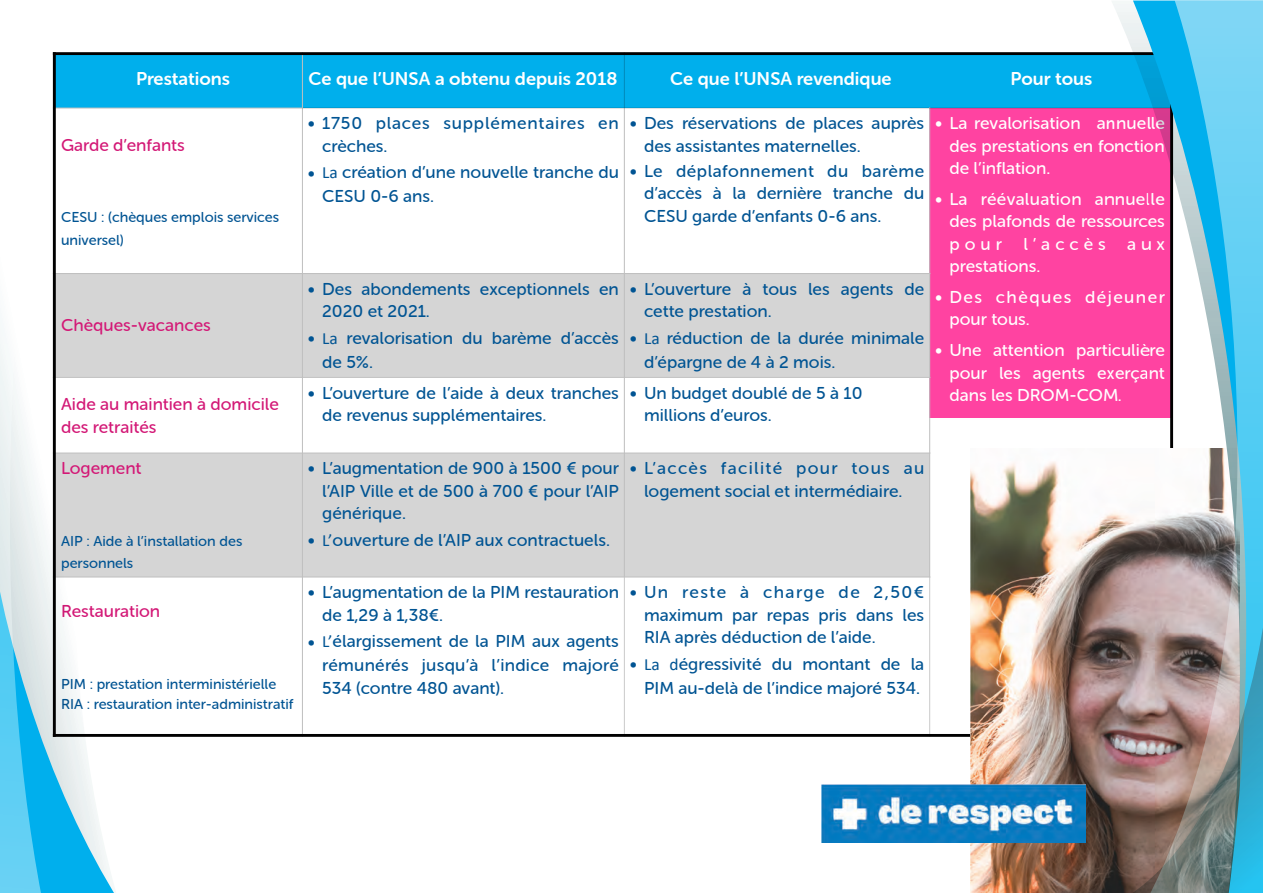
<style>
.page{position:relative;width:1263px;height:893px;background:#fff}
.page>*{position:absolute;margin:0;border:0;box-sizing:border-box;transform-origin:0 0}
.t1{font:18.15px "Museo Sans Rounded 700";color:#fff}
.t2{font:17.1px/22.4px "Museo Sans Rounded 500";color:#005493}
.t3{font:17.1px/22.4px "Museo Sans Rounded 500";color:#fff;text-align:justify}
.t4{font:17.1px/22.4px "Museo Sans Rounded 500";color:#d31876}
.t5{font:17.1px/22.4px "Museo Sans Rounded 500";letter-spacing:.045em;color:#005493}
.t6{font:17.1px/22.4px "Museo Sans Rounded 500";letter-spacing:.08em;color:#fff}
.t7{font:14.25px/22.4px "Museo Sans Rounded 500";color:#005493}
.s1{font-family:"Calibri"}
</style>
<div class="page">
<div style="left:930px;top:108px;width:243px;height:310px;background:#ff43a1"></div>
<div style="left:54px;top:54px;width:248px;height:54px;background:#00afec"></div>
<div style="left:302px;top:54px;width:322px;height:54px;background:#00afec"></div>
<div style="left:624px;top:54px;width:547px;height:54px;background:#00afec"></div>
<div style="left:54px;top:274px;width:248px;height:103px;background:#d5d5d5"></div>
<div style="left:302px;top:274px;width:322px;height:103px;background:#d5d5d5"></div>
<div style="left:624px;top:274px;width:306px;height:103px;background:#d5d5d5"></div>
<div style="left:54px;top:453px;width:248px;height:124px;background:#d5d5d5"></div>
<div style="left:302px;top:453px;width:322px;height:124px;background:#d5d5d5"></div>
<div style="left:624px;top:453px;width:306px;height:124px;background:#d5d5d5"></div>
<hr style="left:302px;top:52px;width:1px;height:685px;background:#bfbfbf">
<hr style="left:624px;top:52px;width:1px;height:56px;background:#008ec0">
<hr style="left:624px;top:108px;width:1px;height:469px;background:#bfbfbf">
<hr style="left:624px;top:577px;width:1px;height:160px;background:#d0d0d0">
<hr style="left:929px;top:107px;width:1px;height:470px;background:#bfbfbf">
<hr style="left:929px;top:577px;width:1px;height:160px;background:#d4d4d4">
<hr style="left:53px;top:108px;width:249px;height:1px;background:#bfbfbf">
<hr style="left:302px;top:108px;width:871px;height:1px;background:#000;opacity:.21">
<hr style="left:53px;top:273px;width:877px;height:1px;background:#bfbfbf">
<hr style="left:53px;top:377px;width:877px;height:1px;background:#bfbfbf">
<hr style="left:53px;top:453px;width:877px;height:1px;background:#bfbfbf">
<hr style="left:53px;top:577px;width:877px;height:1px;background:#bfbfbf">
<hr style="left:53px;top:52px;width:1120px;height:3px;background:#000">
<hr style="left:53px;top:734px;width:1120px;height:3px;background:#000">
<img style="left:971px;top:461px;width:140px;height:432px">
<svg style="left:52px;top:63px;width:191px;height:830px"></svg>
<svg style="left:0;top:81px;width:82px;height:812px"></svg>
<svg style="left:1111px;top:1px;width:22px;height:892px"></svg>
<svg style="left:1133px;top:1px;width:15px;height:575px"></svg>
<svg style="left:1124px;top:576px;width:24px;height:317px;background:#9c817e"></svg>
<img style="left:1148px;top:1px;width:115px;height:892px">
<img style="left:822px;top:785px;width:263px;height:58px">
<p class="t1" style="left:136px;top:69px;width:96px">Prestations</p>
<p class="t1" style="left:309px;top:69px;width:311px">Ce que l’UNSA a obtenu depuis 2018</p>
<p class="t1" style="left:670px;top:69px;width:223px">Ce que l’UNSA revendique</p>
<p class="t1" style="left:1010px;top:69px;width:83px">Pour tous</p>
<p class="t4" style="left:61px;top:134px;width:125px">Garde d’enfants</p>
<p class="t7" style="left:61px;top:206px;width:220px">CESU : (chèques emplois services universel)</p>
<p class="t4" style="left:61px;top:314px;width:151px">Chèques-vacances</p>
<p class="t5" style="left:322px;top:112px;width:298px;text-indent:-14px">• 1750 places supplémentaires en crèches.</p>
<p class="t2" style="left:322px;top:161px;width:298px;line-height:24px;text-indent:-14px">• <span class="s1">"#!</span>création d’une nouvelle tranche du<br>CESU 0-6 ans.</p>
<p class="t2" style="left:644px;top:112px;width:282px;text-indent:-14px">• Des réservations de places auprès des assistantes maternelles.</p>
<p class="t2" style="left:644px;top:160px;width:282px;text-align:justify;text-indent:-14px">• Le déplafonnement du barème d’accès à la dernière tranche du CESU garde d’enfants 0-6 ans.</p>
<p class="t2" style="left:322px;top:278px;width:298px;text-indent:-14px">• Des abondements exceptionnels en<br>2020 et 2021.</p>
<p class="t2" style="left:322px;top:326px;width:298px;line-height:24px;text-indent:-14px">• <span class="s1">"#!</span> revalorisation du barème d’accès de 5%.</p>
<p class="t2" style="left:644px;top:278px;width:282px;text-indent:-14px">• L’ouverture à tous les agents de cette prestation.</p>
<p class="t2" style="left:644px;top:326px;width:282px;line-height:24px;text-indent:-14px">• <span class="s1">"#!</span> réduction de la durée minimale d’épargne de 4 à 2 mois.</p>
<p class="t4" style="left:61px;top:393px;width:219px">Aide au maintien à domicile des retraités</p>
<p class="t2" style="left:322px;top:382px;width:298px;text-indent:-14px">• L’ouverture de l’aide à deux tranches de revenus supplémentaires.</p>
<p class="t2" style="left:644px;top:382px;width:220px;text-indent:-14px">• Un budget doublé de 5 à 10 millions d’euros.</p>
<p class="t4" style="left:61px;top:457px;width:82px">Logement</p>
<p class="t2" style="left:322px;top:457px;width:298px;text-align:justify;text-indent:-14px">• L’augmentation de 900 à 1500 # pour l’AIP Ville et de 500 à 700 # pour l’AIP générique.</p>
<p class="t2" style="left:308px;top:529px;width:304px">• <span class="s1">"$</span>ouverture de l’AIP aux contractuels.</p>
<p class="t2" style="left:630px;top:457px;width:296px;text-align:center">• L’accès facilité pour tous au logement social et intermédiaire.</p>
<p class="t7" style="left:61px;top:530px;width:183px">AIP : Aide à l’installation des personnels</p>
<p class="t4" style="left:61px;top:600px;width:101px">Restauration</p>
<p class="t7" style="left:61px;top:674px;width:234px;line-height:20px">PIM : prestation interministérielle<br>RIA : restauration inter-administratif</p>
<p class="t2" style="left:322px;top:581px;width:298px;text-indent:-14px">• L’augmentation de la PIM restauration de 1,29 à 1,38#.</p>
<p class="t2" style="left:308px;top:630px;width:313px;line-height:24px;text-align:right">• <span class="s1">"$</span>élargissement de la PIM aux agents rémunérés jusqu’à l’indice majoré</p>
<p class="t2" style="left:322px;top:677px;width:184px">534 (contre 480 avant).</p>
<p class="t2" style="left:644px;top:581px;width:282px;text-align:justify;text-indent:-14px">• Un reste à charge de 2,50# maximum par repas pris dans les RIA après déduction de l’aide.</p>
<p class="t2" style="left:630px;top:652px;width:296px;line-height:24px;text-align:center">• <span class="s1">"#! %</span>égressivité du montant de la<br>PIM au-delà de l’indice majoré 534.</p>
<p class="t3" style="left:949px;top:112px;width:217px;text-indent:-14px">• La revalorisation annuelle des prestations en fonction de l’in"ation.</p>
<p class="t3" style="left:949px;top:188px;width:217px;text-indent:-14px">• La réévaluation annuelle des plafonds de ressources pour l’accès aux prestations.</p>
<p class="t6" style="left:949px;top:286px;width:217px;text-indent:-14px">• Des chèques déjeuner pour tous.</p>
<p class="t3" style="left:949px;top:339px;width:217px;text-indent:-14px">• Une attention particulière pour les agents exerçant dans les DROM-COM.</p>
</div>
